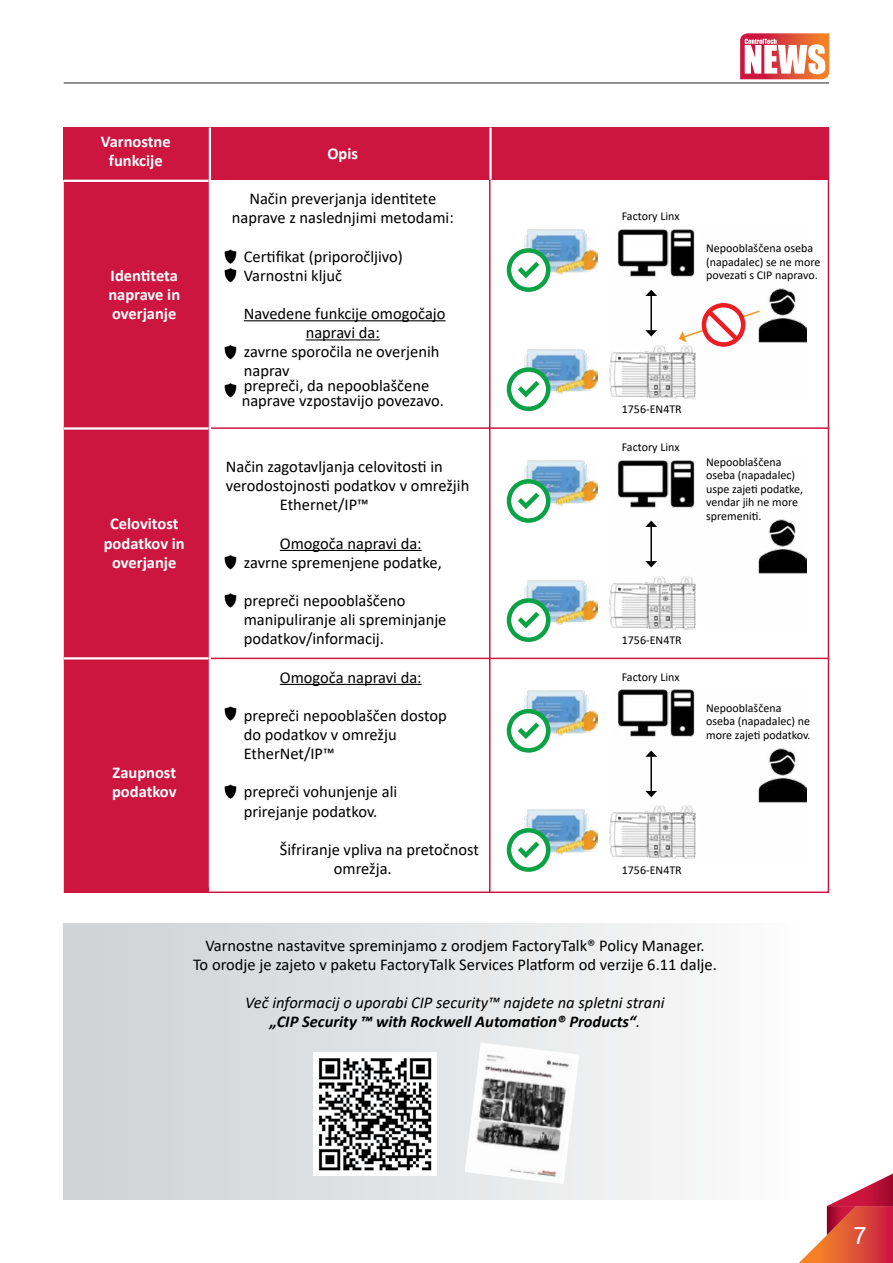
<style>
.page{position:relative;width:893px;height:1263px;background:#fff}
.page>*{position:absolute;margin:0;border:0;box-sizing:border-box;transform-origin:0 0}
.t1{font:24px "Arial";color:#fff}
.t2{font:16.5px/19.2px "Calibri";color:#000}
.t3{font:italic 16.5px/19.2px "Calibri";color:#000;text-align:center}
.t4{font:700 16.5px/19.2px "Calibri";color:#fff}
.t5{font:12px/13.5px "Calibri";color:#000}
.s1{font-weight:700}
</style>
<div class="page">
<hr style="left:64px;top:82px;width:765px;height:2px;background:#6d6e71">
<svg style="left:740px;top:33px;width:89px;height:46px"></svg>
<svg style="left:799px;top:1173px;width:94px;height:90px"></svg>
<div style="left:64px;top:924px;width:759px;height:275px;background:linear-gradient(to right,#ced0d2,#fdfdfd)"></div>
<div style="left:64px;top:128px;width:765px;height:52px;background:#cd163f"></div>
<div style="left:64px;top:171px;width:145px;height:722px;background:#cd163f"></div>
<hr style="left:244px;top:320px;width:202px;height:1px;background:#000">
<hr style="left:306px;top:339px;width:74px;height:1px;background:#000">
<hr style="left:280px;top:550px;width:142px;height:1px;background:#000">
<hr style="left:280px;top:684px;width:142px;height:1px;background:#000">
<hr style="left:489px;top:128px;width:1px;height:765px;background:#cd163f">
<hr style="left:64px;top:427px;width:765px;height:2px;background:#cd163f">
<hr style="left:64px;top:658px;width:765px;height:1px;background:#cd163f">
<img style="left:525px;top:230px;width:72px;height:45px">
<img style="left:525px;top:461px;width:72px;height:45px">
<img style="left:525px;top:691px;width:72px;height:45px">
<img style="left:525px;top:349px;width:72px;height:45px">
<img style="left:525px;top:580px;width:72px;height:45px">
<img style="left:525px;top:810px;width:72px;height:45px">
<img style="left:609px;top:229px;width:198px;height:170px">
<img style="left:609px;top:460px;width:198px;height:170px">
<img style="left:609px;top:690px;width:198px;height:169px">
<div style="left:507px;top:248px;width:43px;height:44px;border:4px solid #0aa245;border-radius:50%"></div>
<svg style="left:513px;top:257px;width:31px;height:25px"></svg>
<div style="left:507px;top:479px;width:43px;height:44px;border:4px solid #0aa245;border-radius:50%"></div>
<svg style="left:513px;top:488px;width:31px;height:24px"></svg>
<div style="left:507px;top:709px;width:43px;height:44px;border:4px solid #0aa245;border-radius:50%"></div>
<svg style="left:513px;top:718px;width:31px;height:24px"></svg>
<div style="left:507px;top:367px;width:43px;height:44px;border:4px solid #0aa245;border-radius:50%"></div>
<svg style="left:513px;top:376px;width:31px;height:25px"></svg>
<div style="left:507px;top:598px;width:43px;height:44px;border:4px solid #0aa245;border-radius:50%"></div>
<svg style="left:513px;top:607px;width:31px;height:25px"></svg>
<div style="left:507px;top:828px;width:43px;height:44px;border:4px solid #0aa245;border-radius:50%"></div>
<svg style="left:513px;top:837px;width:31px;height:24px"></svg>
<hr style="left:650px;top:295px;width:2px;height:36px;background:#000">
<svg style="left:645px;top:290px;width:12px;height:6px"></svg>
<svg style="left:645px;top:330px;width:12px;height:6px"></svg>
<hr style="left:650px;top:526px;width:2px;height:36px;background:#000">
<svg style="left:645px;top:521px;width:12px;height:6px"></svg>
<svg style="left:645px;top:561px;width:12px;height:6px"></svg>
<hr style="left:650px;top:756px;width:2px;height:36px;background:#000">
<svg style="left:645px;top:750px;width:12px;height:7px"></svg>
<svg style="left:645px;top:791px;width:12px;height:6px"></svg>
<div style="left:702px;top:303px;width:43px;height:44px;border:4px solid #ed1d24;border-radius:50%"></div>
<svg style="left:679px;top:306px;width:82px;height:39px"></svg>
<img style="left:465px;top:1042px;width:114px;height:142px">
<img style="left:314px;top:1052px;width:123px;height:124px">
<svg style="left:224px;top:249px;width:13px;height:33px"></svg>
<svg style="left:224px;top:345px;width:13px;height:14px"></svg>
<svg style="left:224px;top:383px;width:13px;height:14px"></svg>
<svg style="left:224px;top:555px;width:13px;height:14px"></svg>
<svg style="left:224px;top:593px;width:13px;height:15px"></svg>
<svg style="left:224px;top:706px;width:13px;height:15px"></svg>
<svg style="left:224px;top:784px;width:13px;height:15px"></svg>
<hr style="left:64px;top:657px;width:145px;height:2px;background:#fff">
<hr style="left:64px;top:427px;width:145px;height:3px;background:#fff">
<hr style="left:209px;top:128px;width:2px;height:759px;background:#fff">
<hr style="left:489px;top:128px;width:3px;height:52px;background:#fff">
<hr style="left:64px;top:180px;width:145px;height:2px;background:#fff">
<p class="t4" style="left:101px;top:131px;width:71px">Varnostne</p>
<p class="t4" style="left:109px;top:151px;width:55px">funkcije</p>
<p class="t4" style="left:108px;top:265px;width:73px">Identiteta naprave in overjanje</p>
<p class="t4" style="left:104px;top:514px;width:83px;text-align:center">Celovitost podatkov in overjanje</p>
<p class="t4" style="left:112px;top:763px;width:66px">Zaupnost podatkov</p>
<p class="t4" style="left:327px;top:143px;width:32px">Opis</p>
<p class="t2" style="left:232px;top:189px;width:223px;text-align:center">Način preverjanja identitete naprave z naslednjimi metodami:</p>
<p class="t2" style="left:244px;top:246px;width:161px">Certifikat (priporočljivo)<br>Varnostni ključ</p>
<p class="t2" style="left:244px;top:303px;width:203px">Navedene funkcije omogočajo</p>
<p class="t2" style="left:306px;top:323px;width:76px">napravi da:</p>
<p class="t2" style="left:244px;top:342px;width:197px">zavrne sporočila ne overjenih</p>
<p class="t2" style="left:244px;top:361px;width:47px">naprav</p>
<p class="t2" style="left:242px;top:378px;width:204px;line-height:14.7px">prepreči, da nepooblaščene naprave vzpostavijo povezavo.</p>
<p class="t2" style="left:226px;top:457px;width:219px">Način zagotavljanja celovitosti in</p>
<p class="t2" style="left:226px;top:476px;width:245px">verodostojnosti podatkov v omrežjih</p>
<p class="t2" style="left:280px;top:495px;width:91px">Ethernet/IP™</p>
<p class="t2" style="left:244px;top:533px;width:200px;text-indent:36px">Omogoča napravi da: zavrne spremenjene podatke,</p>
<p class="t2" style="left:244px;top:590px;width:204px">prepreči nepooblaščeno manipuliranje ali spreminjanje podatkov/informacij.</p>
<p class="t2" style="left:280px;top:667px;width:143px">Omogoča napravi da:</p>
<p class="t2" style="left:244px;top:705px;width:205px">prepreči nepooblaščen dostop do podatkov v omrežju<br>EtherNet/IP™</p>
<p class="t2" style="left:244px;top:782px;width:155px">prepreči vohunjenje ali prirejanje podatkov.</p>
<p class="t2" style="left:334px;top:839px;width:147px;text-indent:-54px">Šifriranje vpliva na pretočnost omrežja.</p>
<p class="t5" style="left:622px;top:209px;width:59px">Factory Linx</p>
<p class="t5" style="left:706px;top:241px;width:116px">Nepooblaščena oseba (napadalec) se ne more povezati s CIP napravo.</p>
<p class="t5" style="left:622px;top:402px;width:62px">1756-EN4TR</p>
<p class="t5" style="left:622px;top:440px;width:59px">Factory Linx</p>
<p class="t5" style="left:706px;top:455px;width:99px">Nepooblaščena oseba (napadalec) uspe zajeti podatke, vendar jih ne more spremeniti.</p>
<p class="t5" style="left:622px;top:633px;width:62px">1756-EN4TR</p>
<p class="t5" style="left:622px;top:670px;width:59px">Factory Linx</p>
<p class="t5" style="left:706px;top:701px;width:106px">Nepooblaščena oseba (napadalec) ne more zajeti podatkov.</p>
<p class="t5" style="left:622px;top:863px;width:62px">1756-EN4TR</p>
<p class="t2" style="left:193px;top:935px;width:525px;text-align:center">Varnostne nastavitve spreminjamo z orodjem FactoryTalk® Policy Manager.<br>To orodje je zajeto v paketu FactoryTalk Services Platform od verzije 6.11 dalje.</p>
<p class="t3" style="left:245px;top:992px;width:421px">Več informacij o uporabi CIP security™ najdete na spletni strani <span class="s1">„CIP Security ™ with Rockwell Automation® Products“</span>.</p>
<h1 class="t1" style="left:853px;top:1219px;width:15px">7</h1>
</div>
